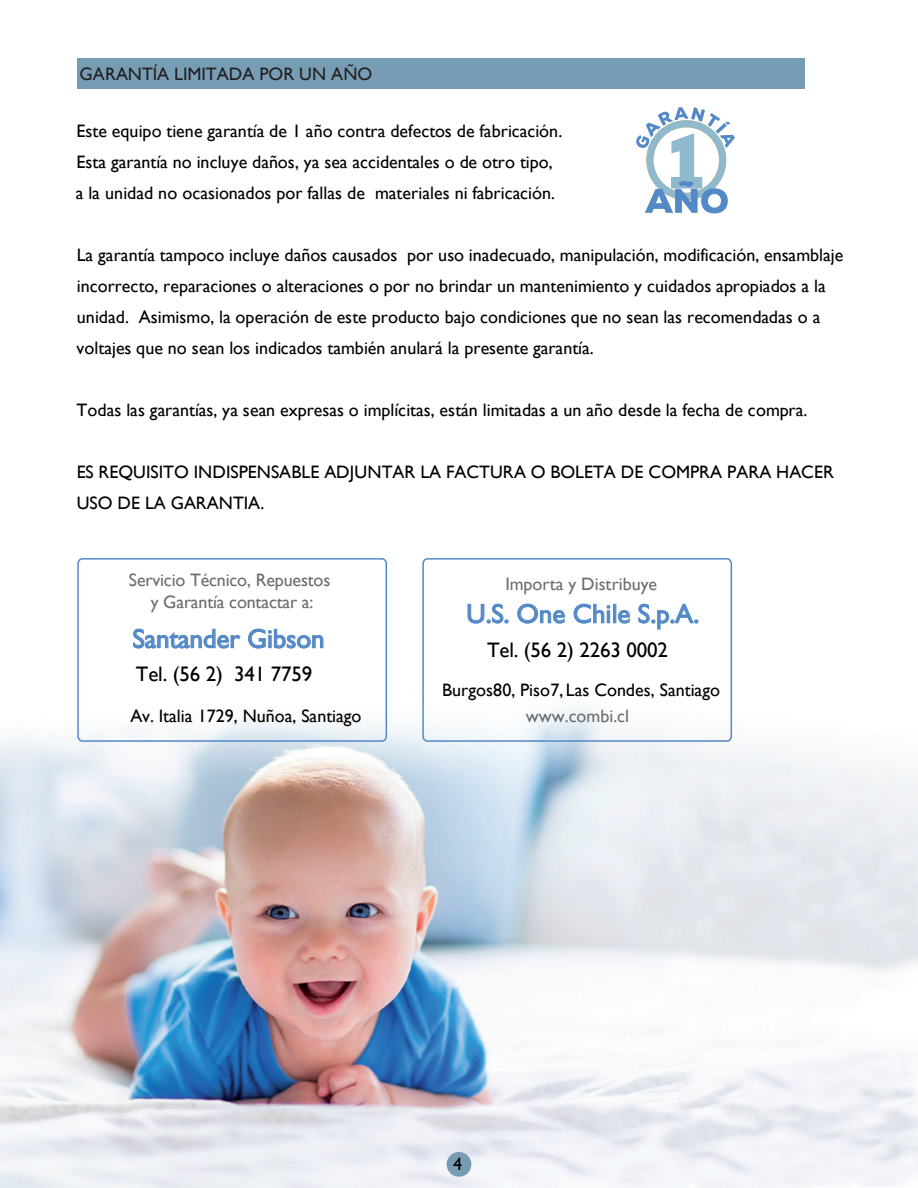
<style>
.page{position:relative;width:918px;height:1188px;background:#fff}
.page>*{position:absolute;margin:0;border:0;box-sizing:border-box;transform-origin:0 0}
.t1{font:27px "Gill Sans";letter-spacing:-.005em;color:#5389c7}
.t2{font:21px "Gill Sans";letter-spacing:-.01em;color:#000}
.t3{font:18px/30.9px "Gill Sans";letter-spacing:.005em;color:#000}
.t4{font:18px/21.6px "Gill Sans";letter-spacing:-.01em;color:#6c6d70;text-align:center}
.t5{font:18px "Gill Sans";color:#231f20}
</style>
<div class="page">
<img style="left:0;top:622px;width:918px;height:565px">
<div style="left:447px;top:1152px;width:24px;height:25px;background:#779db4;border-radius:50%"></div>
<div style="left:77px;top:58px;width:728px;height:31px;background:#779db4"></div>
<svg style="left:636px;top:107px;width:99px;height:106px"></svg>
<svg style="left:468px;top:604px;width:41px;height:19px"></svg>
<svg style="left:517px;top:604px;width:48px;height:19px"></svg>
<svg style="left:574px;top:604px;width:36px;height:19px"></svg>
<div style="left:613px;top:604px;width:3px;height:19px;border:1px solid #5389c7"></div>
<svg style="left:618px;top:610px;width:12px;height:13px"></svg>
<svg style="left:638px;top:604px;width:60px;height:25px"></svg>
<div style="left:422px;top:558px;width:310px;height:184px;border:2px solid #5389c7;border-radius:5px"></div>
<div style="left:77px;top:558px;width:310px;height:184px;border:2px solid #5389c7;border-radius:5px"></div>
<svg style="left:133px;top:629px;width:108px;height:19px"></svg>
<svg style="left:248px;top:629px;width:75px;height:19px"></svg>
<p class="t5" style="left:80px;top:63px;width:294px">GARANTÍA LIMITADA POR UN AÑO</p>
<p class="t3" style="left:76px;top:115px;width:488px">Este equipo tiene garantía de 1 año contra defectos de fabricación.<br>Esta garantía no incluye daños, ya sea accidentales o de otro tipo, a la unidad no ocasionados por fallas de materiales ni fabricación.</p>
<p class="t3" style="left:77px;top:239px;width:768px">La garantía tampoco incluye daños causados por uso inadecuado, manipulación, modificación, ensamblaje incorrecto, reparaciones o alteraciones o por no brindar un mantenimiento y cuidados apropiados a la unidad. Asimismo, la operación de este producto bajo condiciones que no sean las recomendadas o a voltajes que no sean los indicados también anulará la presente garantía.</p>
<p class="t3" style="left:77px;top:394px;width:732px">Todas las garantías, ya sean expresas o implícitas, están limitadas a un año desde la fecha de compra.</p>
<p class="t3" style="left:77px;top:456px;width:759px">ES REQUISITO INDISPENSABLE ADJUNTAR LA FACTURA O BOLETA DE COMPRA PARA HACER<br>USO DE LA GARANTIA.</p>
<p class="t4" style="left:129px;top:569px;width:203px">Servicio Técnico, Repuestos y Garantía contactar a:</p>
<h1 class="t1" style="left:133px;top:623px;width:194px">Santander Gibson</h1>
<p class="t2" style="left:136px;top:662px;width:178px">Tel. (56 2) 341 7759</p>
<p class="t3" style="left:130px;top:700px;width:233px">Av. Italia 1729, Nuñoa, Santiago</p>
<p class="t4" style="left:506px;top:572px;width:153px">Importa y Distribuye</p>
<h1 class="t1" style="left:466px;top:598px;width:234px">U.S. One Chile S.p.A.</h1>
<p class="t2" style="left:487px;top:638px;width:182px">Tel. (56 2) 2263 0002</p>
<p class="t3" style="left:442px;top:674px;width:279px">Burgos80, Piso7, Las Condes, Santiago</p>
<p class="t4" style="left:526px;top:705px;width:105px">www.combi.cl</p>
<p class="t3" style="left:453px;top:1149px;width:10px">4</p>
</div>
